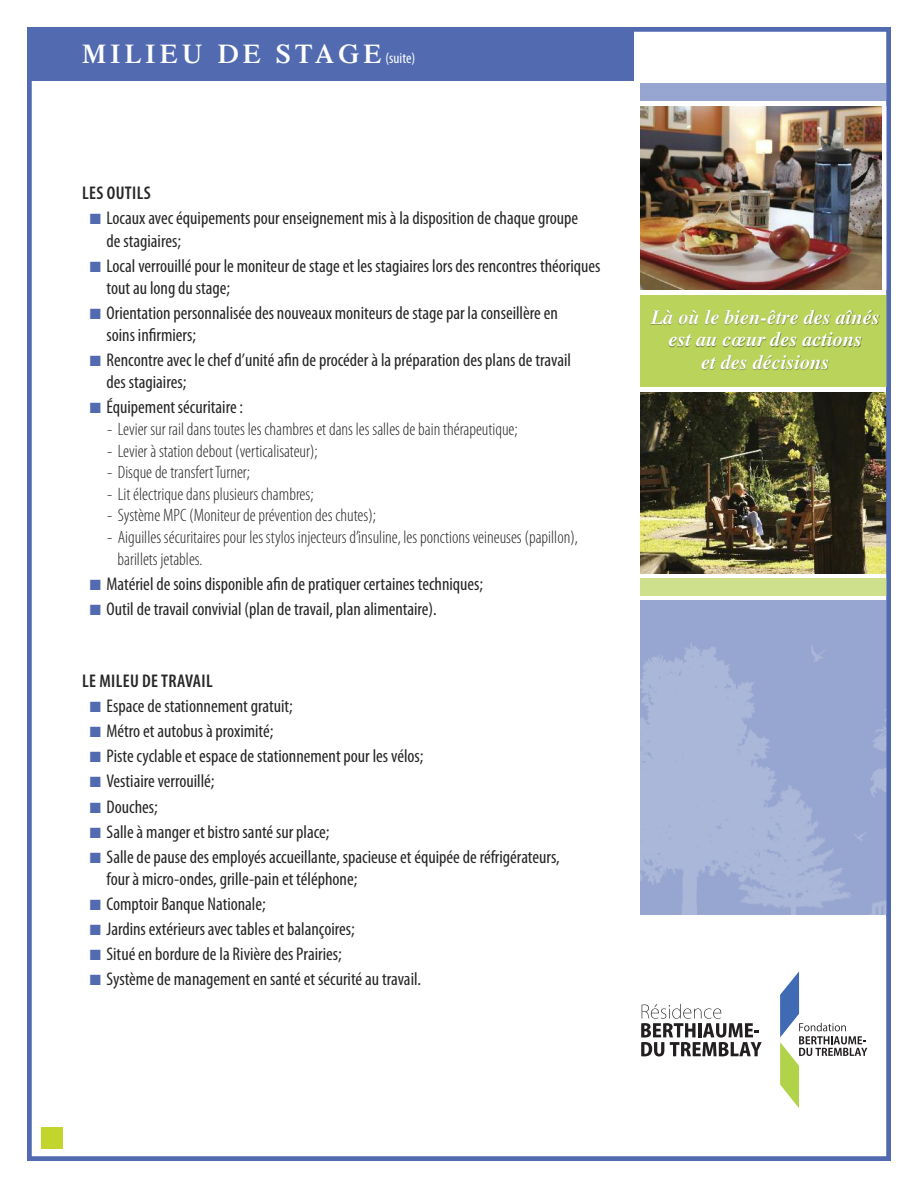
<style>
.page{position:relative;width:918px;height:1188px;background:#fff}
.page>*{position:absolute;margin:0;border:0;box-sizing:border-box;transform-origin:0 0}
.t1{font:600 27px "Times LT Std";letter-spacing:.15em;color:#fff}
.t2{font:italic 700 20.25px/22.5px "Times LT Std";color:#fff;text-align:center}
.t3{font:condensed 18.45px/22px "Myriad Pro";color:#272627}
.t4{font:600 condensed 18.45px "Myriad Pro";letter-spacing:.02em;color:#272627}
.t5{font:300 condensed 18px/21.6px "Myriad Pro";color:#272627}
.s1{font-family:"Myriad Pro";font-weight:400;font-stretch:condensed;font-size:15px}
.s2{color:#516ab0}
</style>
<div class="page">
<img style="left:640px;top:393px;width:246px;height:180px">
<div style="left:27px;top:27px;width:607px;height:54px;background:#516ab0"></div>
<div style="left:640px;top:578px;width:251px;height:18px;background:#cee08b"></div>
<div style="left:640px;top:601px;width:251px;height:314px;background:#96a6d0"></div>
<div style="left:640px;top:83px;width:246px;height:18px;background:#96a6d0"></div>
<img style="left:640px;top:642px;width:246px;height:273px">
<div style="left:640px;top:106px;width:251px;height:184px;background:linear-gradient(to bottom,#fff,#fff)"></div>
<img style="left:640px;top:106px;width:241px;height:183px">
<div style="left:640px;top:295px;width:251px;height:91px;background:#b9d35a"></div>
<img style="left:640px;top:386px;width:246px;height:1px">
<img style="left:640px;top:392px;width:246px;height:1px">
<img style="left:650px;top:310px;width:230px;height:60px">
<svg style="left:641px;top:1004px;width:121px;height:52px"></svg>
<svg style="left:780px;top:971px;width:87px;height:137px"></svg>
<div style="left:27px;top:27px;width:864px;height:1134px;border:4px solid #516ab0"></div>
<div style="left:42px;top:1127px;width:21px;height:21px;background:#c3d42d"></div>
<h1 class="t1" style="left:82px;top:44px;width:335px">MILIEU DE STAGE<span class="s1">(suite)</span></h1>
<p class="t4" style="left:82px;top:187px;width:70px">LES OUTILS</p>
<p class="t3" style="left:107px;top:209px;width:473px;text-indent:-17px"><span class="s2">■</span> Locaux avec équipements pour enseignement mis à la disposition de chaque groupe de stagiaires;</p>
<p class="t3" style="left:107px;top:256px;width:496px;text-indent:-17px"><span class="s2">■</span> Local verrouillé pour le moniteur de stage et les stagiaires lors des rencontres théoriques tout au long du stage;</p>
<p class="t3" style="left:107px;top:303px;width:453px;text-indent:-17px"><span class="s2">■</span> Orientation personnalisée des nouveaux moniteurs de stage par la conseillère en soins infirmiers;</p>
<p class="t3" style="left:107px;top:350px;width:466px;text-indent:-17px"><span class="s2">■</span> Rencontre avec le chef d’unité afin de procéder à la préparation des plans de travail des stagiaires;</p>
<p class="t3" style="left:90px;top:398px;width:155px"><span class="s2">■</span> Équipement sécuritaire :</p>
<p class="t5" style="left:107px;top:420px;width:412px">- Levier sur rail dans toutes les chambres et dans les sallesde bain thérapeutique;</p>
<p class="t5" style="left:107px;top:441px;width:212px">- Levier àstation debout (verticalisateur);</p>
<p class="t5" style="left:107px;top:463px;width:144px">- Disque de transfertTurner;</p>
<p class="t5" style="left:107px;top:485px;width:208px">- Lit électriquedansplusieurs chambres;</p>
<p class="t5" style="left:107px;top:506px;width:270px">- Système MPC (Moniteur de prévention des chutes);</p>
<p class="t5" style="left:118px;top:528px;width:462px;text-indent:-11px">- Aiguilles sécuritaires pour les stylos injecteurs d’insuline, les ponctions veineuses (papillon), barillets jetables.</p>
<p class="t3" style="left:90px;top:574px;width:395px"><span class="s2">■</span> Matériel de soins disponible afin de pratiquer certaines techniques;</p>
<p class="t3" style="left:90px;top:599px;width:349px"><span class="s2">■</span> Outil de travail convivial (plan de travail, plan alimentaire).</p>
<p class="t4" style="left:82px;top:674px;width:132px">LE MILEU DETRAVAIL</p>
<p class="t3" style="left:90px;top:697px;width:205px"><span class="s2">■</span> Espace de stationnement gratuit;</p>
<p class="t3" style="left:90px;top:722px;width:185px"><span class="s2">■</span> Métro et autobus à proximité;</p>
<p class="t3" style="left:90px;top:747px;width:335px"><span class="s2">■</span> Piste cyclable et espace de stationnement pour les vélos;</p>
<p class="t3" style="left:90px;top:772px;width:126px"><span class="s2">■</span> Vestiaire verrouillé;</p>
<p class="t3" style="left:90px;top:797px;width:70px"><span class="s2">■</span> Douches;</p>
<p class="t3" style="left:90px;top:822px;width:241px"><span class="s2">■</span> Salle à manger et bistro santé sur place;</p>
<p class="t3" style="left:107px;top:847px;width:455px;text-indent:-17px"><span class="s2">■</span> Salle de pause des employés accueillante, spacieuse et équipée de réfrigérateurs, four à micro-ondes, grille-pain et téléphone;</p>
<p class="t3" style="left:90px;top:894px;width:178px"><span class="s2">■</span> Comptoir Banque Nationale;</p>
<p class="t3" style="left:90px;top:919px;width:267px"><span class="s2">■</span> Jardins extérieurs avec tables et balançoires;</p>
<p class="t3" style="left:90px;top:945px;width:253px"><span class="s2">■</span> Situé en bordure de la Rivière des Prairies;</p>
<p class="t3" style="left:90px;top:970px;width:333px"><span class="s2">■</span> Système de management en santé et sécurité au travail.</p>
<p class="t2" style="left:651px;top:308px;width:230px">Là où le bien-être des aînés est au cœur des actions<br>et des décisions</p>
</div>
